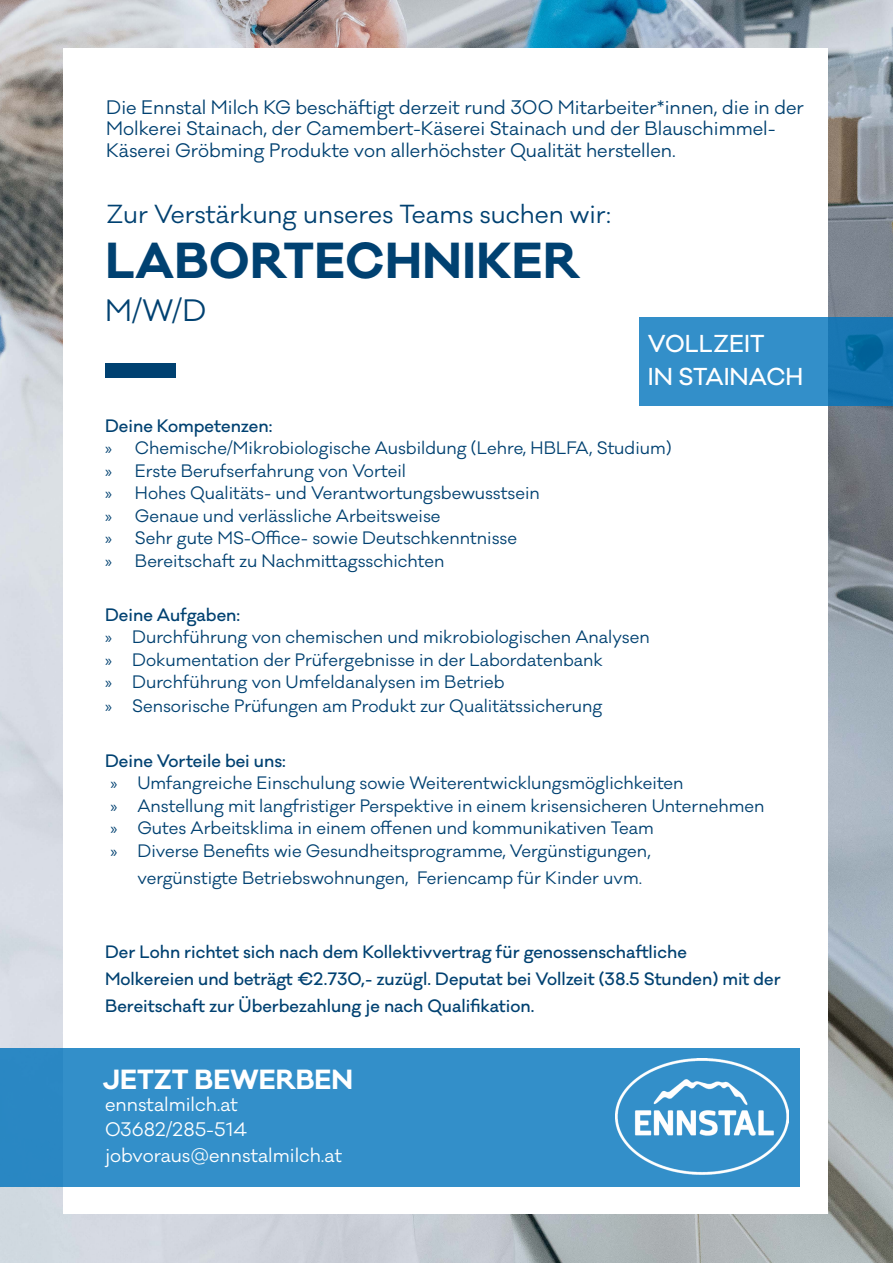
<style>
.page{position:relative;width:893px;height:1263px;background:#fff}
.page>*{position:absolute;margin:0;border:0;box-sizing:border-box;transform-origin:0 0}
.Einf__Abs{font:700 46.5px "Galano Classic";letter-spacing:.01em;color:#004171}
.t1{font:28.5px "Galano Classic";color:#004171}
.t2{font:700 25.5px "Galano Classic";color:#fff}
.t3{font:24px "Galano Classic";color:#004171}
.t4{font:500 22.5px/33px "Galano Classic";color:#fff}
.Einf__Abs-2{font:18px/21.6px "Galano Classic";color:#004171}
.Einf__Abs-3{font:18px/25.5px "Galano Classic";color:#fff}
.t5{font:16.5px/27.2px "Galano Classic";color:#004171}
.t6{font:500 16.5px/27.2px "Galano Classic";color:#004171}
.s1{font-family:"Myriad Pro"}
</style>
<div class="page">
<img style="left:0;top:0;width:893px;height:1263px">
<div style="left:63px;top:49px;width:765px;height:1165px;background:#fff"></div>
<div style="left:0;top:1048px;width:799px;height:138px;background:#338fc9"></div>
<div style="left:105px;top:363px;width:70px;height:15px;background:#004171"></div>
<svg style="left:640px;top:317px;width:253px;height:89px;background:#2a87c1"></svg>
<img style="left:615px;top:1058px;width:173px;height:117px">
<p class="Einf__Abs-2" style="left:106px;top:96px;width:699px">Die Ennstal Milch KG beschäftigt derzeit rund 300 Mitarbeiter*innen, die in der<br>Molkerei Stainach, der Camembert-Käserei Stainach und der Blauschimmel-<br>Käserei Gröbming Produkte von allerhöchster Qualität herstellen.</p>
<p class="t3" style="left:106px;top:198px;width:506px">Zur Verstärkung unseres Teams suchen wir:</p>
<p class="Einf__Abs" style="left:105px;top:230px;width:476px">LABORTECHNIKER</p>
<p class="t1" style="left:105px;top:292px;width:103px">M/W/D</p>
<p class="t4" style="left:648px;top:328px;width:157px">VOLLZEIT<br>IN STAINACH</p>
<p class="t6" style="left:105px;top:412px;width:169px">Deine Kompetenzen:</p>
<p class="t5" style="left:105px;top:435px;width:568px"><span class="s1">»</span> Chemische/Mikrobiologische Ausbildung (Lehre, HBLFA, Studium)</p>
<p class="t5" style="left:105px;top:457px;width:302px"><span class="s1">»</span> Erste Berufserfahrung von Vorteil</p>
<p class="t5" style="left:105px;top:480px;width:436px"><span class="s1">»</span> Hohes Qualitäts- und Verantwortungsbewusstsein</p>
<p class="t5" style="left:105px;top:502px;width:337px"><span class="s1">»</span> Genaue und verlässliche Arbeitsweise</p>
<p class="t5" style="left:105px;top:525px;width:413px"><span class="s1">»</span> Sehr gute MS-Office- sowie Deutschkenntnisse</p>
<p class="t5" style="left:105px;top:547px;width:341px"><span class="s1">»</span> Bereitschaft zu Nachmittagsschichten</p>
<p class="t6" style="left:105px;top:601px;width:137px">Deine Aufgaben:</p>
<p class="t5" style="left:105px;top:624px;width:546px"><span class="s1">»</span> Durchführung von chemischen und mikrobiologischen Analysen</p>
<p class="t5" style="left:105px;top:646px;width:499px"><span class="s1">»</span> Dokumentation der Prüfergebnisse in der Labordatenbank</p>
<p class="t5" style="left:105px;top:669px;width:401px"><span class="s1">»</span> Durchführung von Umfeldanalysen im Betrieb</p>
<p class="t5" style="left:105px;top:693px;width:499px"><span class="s1">»</span> Sensorische Prüfungen am Produkt zur Qualitätssicherung</p>
<p class="t6" style="left:105px;top:747px;width:182px">Deine Vorteile bei uns:</p>
<p class="t5" style="left:110px;top:770px;width:575px"><span class="s1">»</span> Umfangreiche Einschulung sowie Weiterentwicklungsmöglichkeiten</p>
<p class="t5" style="left:110px;top:792px;width:655px"><span class="s1">»</span> Anstellung mit langfristiger Perspektive in einem krisensicheren Unternehmen</p>
<p class="t5" style="left:110px;top:815px;width:545px"><span class="s1">»</span> Gutes Arbeitsklima in einem offenen und kommunikativen Team</p>
<p class="t5" style="left:137px;top:837px;width:515px;text-indent:-27px"><span class="s1">»</span> Diverse Benefits wie Gesundheitsprogramme, Vergünstigungen, vergünstigte Betriebswohnungen, Feriencamp für Kinder uvm.</p>
<p class="t6" style="left:105px;top:938px;width:677px">Der Lohn richtet sich nach dem Kollektivvertrag für genossenschaftliche<br>Molkereien und beträgt €2.730,- zuzügl. Deputat bei Vollzeit (38.5 Stunden) mit der<br>Bereitschaft zur Überbezahlung je nach Qualifikation.</p>
<p class="t2" style="left:103px;top:1062px;width:252px">JETZT BEWERBEN</p>
<p class="Einf__Abs-3" style="left:105px;top:1092px;width:238px">ennstalmilch.at<br>03682/285-514 jobvoraus@ennstalmilch.at</p>
</div>
